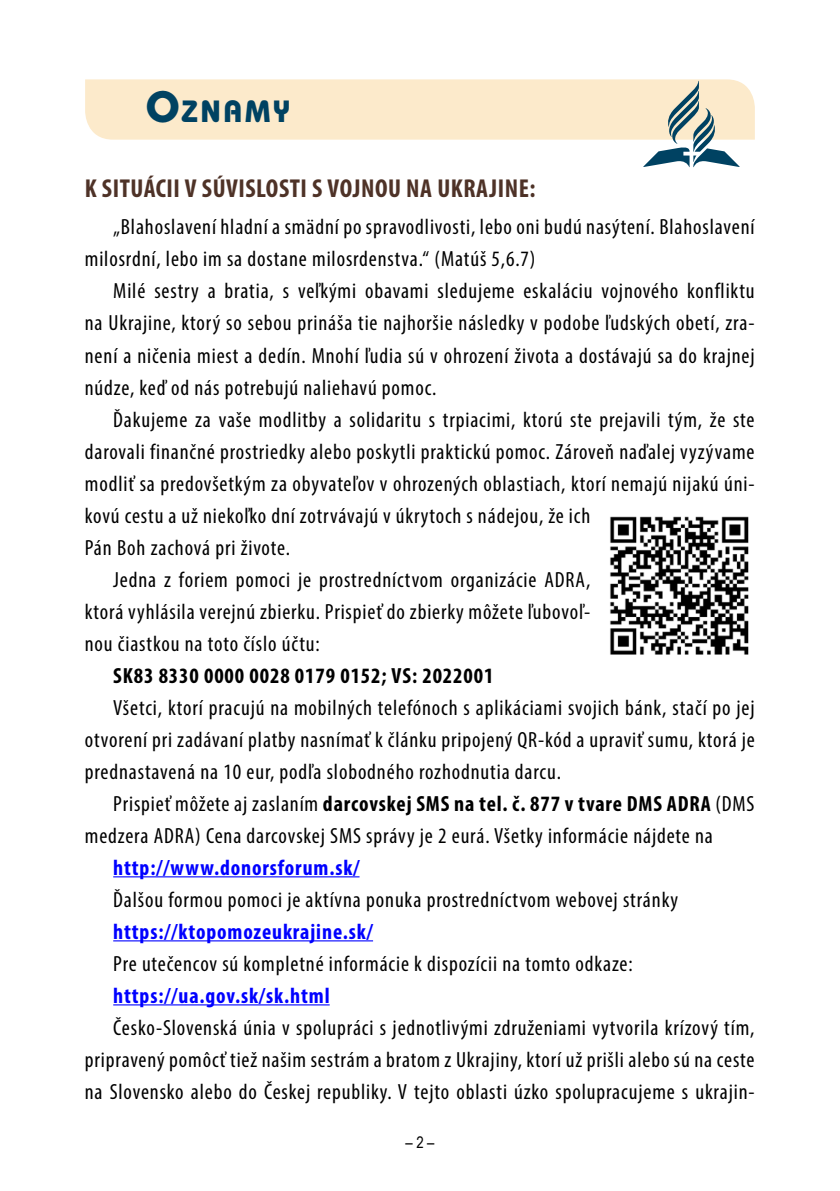
<style>
.page{position:relative;width:840px;height:1191px;background:#fff}
.page>*{position:absolute;margin:0;border:0;box-sizing:border-box;transform-origin:0 0}
.t1{font:700 32.2px "Bauhaus Itc TEE";letter-spacing:.055em;color:#004262}
.t2{font:700 condensed 26px "Myriad Pro";letter-spacing:.02em;color:#4e3227}
.t3{font:condensed 22px/32px "Myriad Pro";letter-spacing:.04em;color:#000;text-align:justify}
.t4{font:700 condensed 22px "Myriad Pro";letter-spacing:.04em;color:#00f}
.t5{font:700 condensed 22px "Myriad Pro";letter-spacing:.04em;color:#000}
.t6{font:16px "Arial Narrow";color:#000}
.s1{font-size:46px}
.s2{font-weight:700}
</style>
<div class="page">
<hr style="left:113px;top:876px;width:246px;height:1px;background:#00f">
<hr style="left:113px;top:940px;width:260px;height:1px;background:#00f">
<hr style="left:113px;top:1004px;width:216px;height:1px;background:#00f">
<img style="left:610px;top:516px;width:139px;height:139px">
<div style="left:85px;top:79px;width:669px;height:61px;background:#fceacb"></div>
<svg style="left:643px;top:81px;width:96px;height:86px"></svg>
<h1 class="t1" style="left:146px;top:92px;width:146px"><span class="s1">O</span>ZNAMY</h1>
<p class="t2" style="left:85px;top:172px;width:452px">K SITUÁCII V SÚVISLOSTI S VOJNOU NA UKRAJINE:</p>
<p class="t3" style="left:85px;top:211px;width:670px;text-indent:28px">„Blahoslavení hladní a smädní po spravodlivosti, lebo oni budú nasýtení. Blahoslavení milosrdní, lebo im sa dostane milosrdenstva.“ (Matúš 5,6.7)</p>
<p class="t3" style="left:85px;top:275px;width:671px;text-indent:28px">Milé sestry a bratia, s veľkými obavami sledujeme eskaláciu vojnového konfliktu na Ukrajine, ktorý so sebou prináša tie najhoršie následky v podobe ľudských obetí, zra&shy;není a ničenia miest a dedín. Mnohí ľudia sú v ohrození života a dostávajú sa do krajnej núdze, keď od nás potrebujú naliehavú pomoc.</p>
<p class="t3" style="left:113px;top:403px;width:642px">Ďakujeme za vaše modlitby a solidaritu s trpiacimi, ktorú ste prejavili tým, že ste</p>
<p class="t3" style="left:85px;top:435px;width:670px">darovali finančné prostriedky alebo poskytli praktickú pomoc. Zároveň naďalej vyzývame</p>
<p class="t3" style="left:85px;top:467px;width:670px">modliť sa predovšetkým za obyvateľov v ohrozených oblastiach, ktorí nemajú nijakú úni-</p>
<p class="t3" style="left:85px;top:499px;width:506px">kovú cestu a už niekoľko dní zotrvávajú v úkrytoch s nádejou, že ich</p>
<p class="t3" style="left:85px;top:531px;width:207px">Pán Boh zachová pri živote.</p>
<p class="t3" style="left:113px;top:563px;width:478px">Jedna z foriem pomoci je prostredníctvom organizácie ADRA,</p>
<p class="t3" style="left:85px;top:595px;width:506px">ktorá vyhlásila verejnú zbierku. Prispieť do zbierky môžete ľubovoľ-</p>
<p class="t3" style="left:85px;top:627px;width:236px">nou čiastkou na toto číslo účtu:</p>
<p class="t5" style="left:113px;top:661px;width:381px">SK83 8330 0000 0028 0179 0152; VS: 2022001</p>
<p class="t3" style="left:85px;top:691px;width:671px;text-indent:28px">Všetci, ktorí pracujú na mobilných telefónoch s aplikáciami svojich bánk, stačí po jej otvorení pri zadávaní platby nasnímať k článku pripojený QR-kód a upraviť sumu, ktorá je prednastavená na 10 eur, podľa slobodného rozhodnutia darcu.</p>
<p class="t3" style="left:85px;top:787px;width:670px;text-indent:28px">Prispieť môžete aj zaslaním <span class="s2">darcovskej SMS na tel. č. 877 v tvare DMS ADRA</span> (DMS medzera ADRA) Cena darcovskej SMS správy je 2 eurá. Všetky informácie nájdete na</p>
<p class="t4" style="left:113px;top:853px;width:248px">http://www.donorsforum.sk/</p>
<p class="t3" style="left:113px;top:883px;width:566px">Ďalšou formou pomoci je aktívna ponuka prostredníctvom webovej stránky</p>
<p class="t4" style="left:113px;top:917px;width:261px">https://ktopomozeukrajine.sk/</p>
<p class="t3" style="left:113px;top:947px;width:520px">Pre utečencov sú kompletné informácie k dispozícii na tomto odkaze:</p>
<p class="t4" style="left:113px;top:981px;width:218px">https://ua.gov.sk/sk.html</p>
<p class="t3" style="left:85px;top:1011px;width:671px;text-indent:28px">Česko-Slovenská únia v spolupráci s jednotlivými združeniami vytvorila krízový tím, pripravený pomôcť tiež našim sestrám a bratom z Ukrajiny, ktorí už prišli alebo sú na ceste na Slovensko alebo do Českej republiky. V tejto oblasti úzko spolupracujeme s ukrajin-</p>
<p class="t6" style="left:405px;top:1130px;width:31px">– 2 –</p>
</div>
